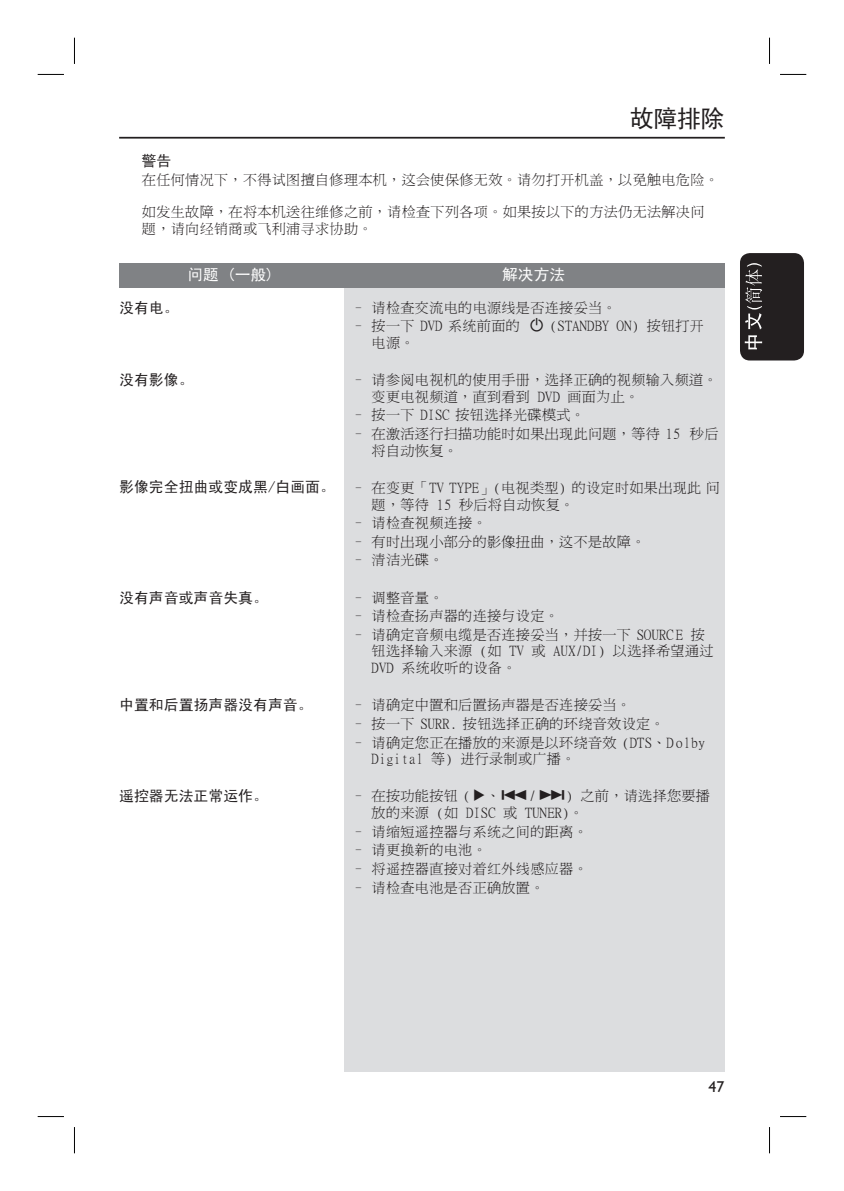
<style>
.page{position:relative;width:844px;height:1191px;background:#fff}
.page>*{position:absolute;margin:0;border:0;box-sizing:border-box;transform-origin:0 0}
.t1{font:24.5px "Sim Hei";color:#231f20}
.t2{font:15.75px "Sim Hei";color:#fff}
.t3{font:15.75px "Gill Sans Std";color:#231f20}
.t4{font:14.88px "Sim Hei";color:#231f20}
.t5{font:14px/16.6px "Ming Li U";letter-spacing:.03em;color:#231f20}
.s1{font-family:"Sony PS Common"}
</style>
<div class="page">
<div style="left:739px;top:253px;width:64px;height:107px;background:#231f20;border-radius:10px"></div>
<svg style="left:744px;top:263px;width:18px;height:86px"></svg>
<div style="left:344px;top:280px;width:380px;height:791px;background:#dcdddf"></div>
<hr style="left:119px;top:137px;width:605px;height:2px;background:#231f20">
<div style="left:119px;top:263px;width:605px;height:25px;background:#808285"></div>
<svg style="left:38px;top:74px;width:26px;height:1px"></svg>
<svg style="left:780px;top:74px;width:26px;height:1px"></svg>
<svg style="left:38px;top:1116px;width:26px;height:1px"></svg>
<svg style="left:780px;top:1116px;width:26px;height:1px"></svg>
<svg style="left:74px;top:38px;width:1px;height:26px"></svg>
<svg style="left:74px;top:1127px;width:1px;height:26px"></svg>
<svg style="left:769px;top:38px;width:1px;height:26px"></svg>
<svg style="left:769px;top:1127px;width:1px;height:26px"></svg>
<h1 class="t1" style="left:629px;top:106px;width:97px">故障排除</h1>
<p class="t4" style="left:141px;top:153px;width:31px">警告</p>
<p class="t5" style="left:142px;top:171px;width:578px">在任何情况下，不得试图擅自修理本机，这会使保修无效。请勿打开机盖，以免触电危险。</p>
<p class="t5" style="left:142px;top:203px;width:563px;line-height:17.5px">如发生故障，在将本机送往维修之前，请检查下列各项。如果按以下的方法仍无法解决问题，请向经销商或飞利浦寻求协助。</p>
<p class="t2" style="left:187px;top:267px;width:88px">问题 (一般)</p>
<p class="t2" style="left:502px;top:267px;width:64px">解决方法</p>
<p class="t4" style="left:119px;top:300px;width:61px">没有电。</p>
<p class="t4" style="left:119px;top:372px;width:76px">没有影像。</p>
<p class="t4" style="left:119px;top:479px;width:217px">影像完全扭曲或变成黑/白画面。</p>
<p class="t4" style="left:119px;top:590px;width:150px">没有声音或声音失真。</p>
<p class="t4" style="left:119px;top:697px;width:195px">中置和后置扬声器没有声音。</p>
<p class="t4" style="left:119px;top:788px;width:150px">遥控器无法正常运作。</p>
<p class="t5" style="left:351px;top:299px;width:266px">– 请检查交流电的电源线是否连接妥当。</p>
<p class="t5" style="left:351px;top:318px;width:169px">– 按一下 DVD 系统前面的</p>
<p class="t5" style="left:550px;top:318px;width:155px">(STANDBY ON) 按钮打开</p>
<p class="t5" style="left:371px;top:334px;width:44px">电源。</p>
<p class="t5" style="left:371px;top:372px;width:347px;text-indent:-20px">– 请参阅电视机的使用手册，选择正确的视频输入频道。变更电视频道，直到看到 DVD 画面为止。</p>
<p class="t5" style="left:351px;top:407px;width:234px">– 按一下 DISC 按钮选择光碟模式。</p>
<p class="t5" style="left:371px;top:425px;width:348px;text-indent:-20px">– 在激活逐行扫描功能时如果出现此问题，等待 15 秒后将自动恢复。</p>
<p class="t5" style="left:371px;top:479px;width:349px;text-indent:-20px">– 在变更「TV TYPE」(电视类型) 的设定时如果出现此问题，等待 15 秒后将自动恢复。</p>
<p class="t5" style="left:351px;top:514px;width:136px">– 请检查视频连接。</p>
<p class="t5" style="left:351px;top:533px;width:295px">– 有时出现小部分的影像扭曲，这不是故障。</p>
<p class="t5" style="left:351px;top:552px;width:93px">– 清洁光碟。</p>
<p class="t5" style="left:351px;top:589px;width:93px">– 调整音量。</p>
<p class="t5" style="left:351px;top:607px;width:208px">– 请检查扬声器的连接与设定。</p>
<p class="t5" style="left:371px;top:626px;width:343px;text-indent:-20px">– 请确定音频电缆是否连接妥当，并按一下 SOURC E 按钮选择输入来源 (如 TV 或 AUX/DI) 以选择希望通过<br>DVD 系统收听的设备。</p>
<p class="t5" style="left:351px;top:697px;width:280px">– 请确定中置和后置扬声器是否连接妥当。</p>
<p class="t5" style="left:351px;top:715px;width:314px">– 按一下 SURR. 按钮选择正确的环绕音效设定。</p>
<p class="t5" style="left:371px;top:734px;width:335px;text-indent:-20px">– 请确定您正在播放的来源是以环绕音效 (DTS、D olby<br>Digital 等) 进行录制或广播。</p>
<p class="t5" style="left:371px;top:788px;width:340px;text-indent:-20px">– 在按功能按钮 ( 、<span class="s1">.</span>/ <span class="s1">&gt;</span>) 之前，请选择您要播放的来源 (如 DISC 或 TUNER)。</p>
<p class="t5" style="left:351px;top:823px;width:237px">– 请缩短遥控器与系统之间的距离。</p>
<p class="t5" style="left:351px;top:841px;width:136px">– 请更换新的电池。</p>
<p class="t5" style="left:351px;top:860px;width:237px">– 将遥控器直接对着红外线感应器。</p>
<p class="t5" style="left:351px;top:879px;width:194px">– 请检查电池是否正确放置。</p>
<p class="t3" style="left:708px;top:1080px;width:17px">47</p>
</div>
